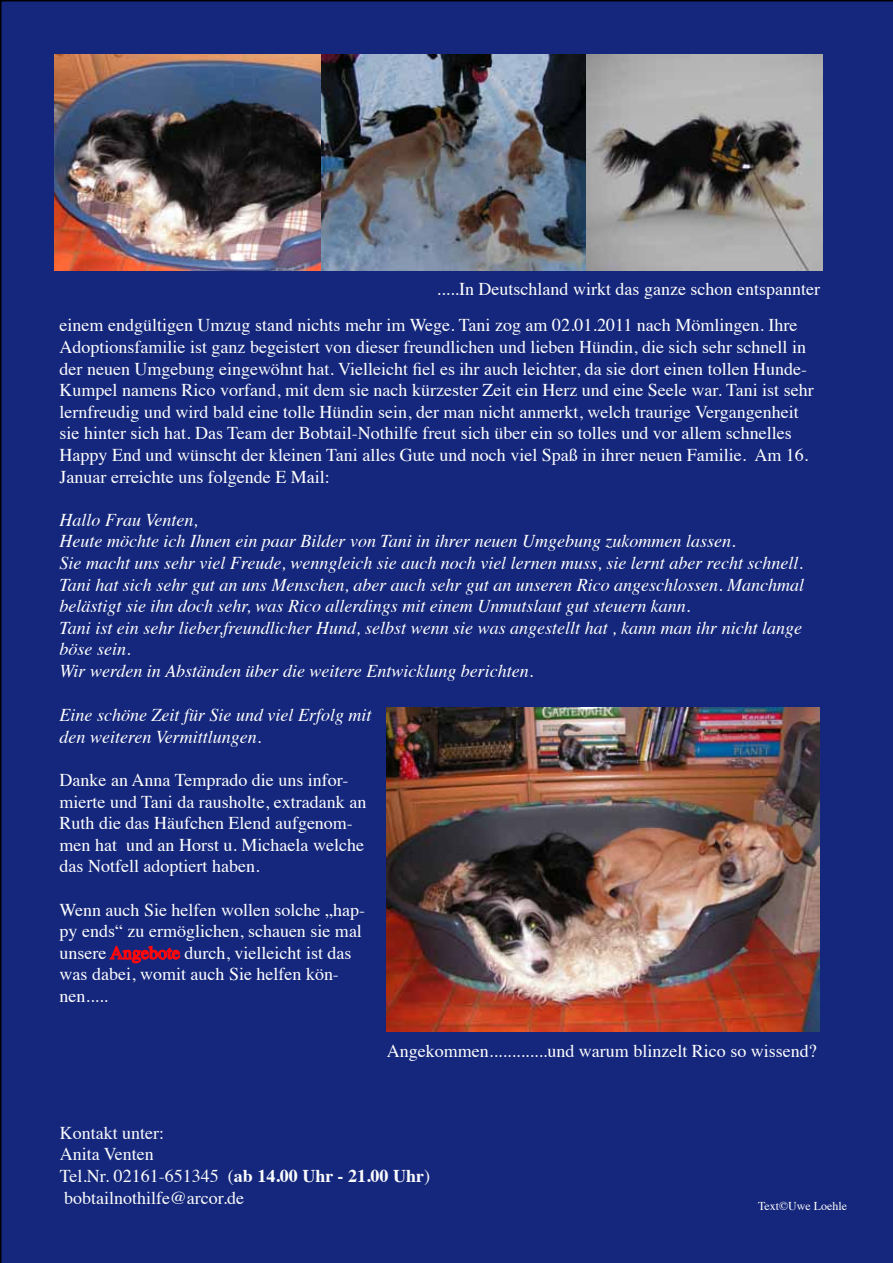
<style>
.page{position:relative;width:893px;height:1263px;background:#15277c}
.page>*{position:absolute;margin:0;border:0;box-sizing:border-box;transform-origin:0 0}
.t1{font:18px/21.6px "Times";color:#fff}
.t2{font:italic 18px/21.6px "Times";color:#fff}
.t3{font:18px/21.6px "Times";color:#fbfcfc}
.t4{font:12px "Times";color:#fefefe}
.s1{font-weight:700}
</style>
<div class="page">
<div style="left:60px;top:1125px;width:508px;height:90px;background:#15277c"></div>
<div style="left:539px;top:1182px;width:314px;height:33px;background:#15277c"></div>
<img style="left:54px;top:54px;width:267px;height:216px">
<img style="left:321px;top:54px;width:266px;height:216px">
<img style="left:587px;top:54px;width:236px;height:216px">
<img style="left:387px;top:708px;width:432px;height:324px">
<svg style="left:109px;top:942px;width:72px;height:22px;background:#641b54"></svg>
<p class="t1" style="left:436px;top:277px;width:385px">.....In Deutschland wirkt das ganze schon entspannter</p>
<p class="t1" style="left:60px;top:313px;width:756px">einem endgültigen Umzug stand nichts mehr im Wege. Tani zog am 02.01.2011 nach Mömlingen. Ihre Adoptionsfamilie ist ganz begeistert von dieser freundlichen und lieben Hündin, die sich sehr schnell in der neuen Umgebung eingewöhnt hat. Vielleicht fiel es ihr auch leichter, da sie dort einen tollen Hunde-Kumpel namens Rico vorfand, mit dem sie nach kürzester Zeit ein Herz und eine Seele war. Tani ist sehr lernfreudig und wird bald eine tolle Hündin sein, der man nicht anmerkt, welch traurige Vergangenheit sie hinter sich hat. Das Team der Bobtail-Nothilfe freut sich über ein so tolles und vor allem schnelles Happy End und wünscht der kleinen Tani alles Gute und noch viel Spaß in ihrer neuen Familie. Am 16.<br>Januar erreichte uns folgende E Mail:</p>
<p class="t2" style="left:60px;top:508px;width:746px">Hallo Frau Venten,<br>Heute möchte ich Ihnen ein paar Bilder von Tani in ihrer neuen Umgebung zukommen lassen.<br>Sie macht uns sehr viel Freude, wenngleich sie auch noch viel lernen muss, sie lernt aber recht schnell.<br>Tani hat sich sehr gut an uns Menschen, aber auch sehr gut an unseren Rico angeschlossen. Manchmal belästigt sie ihn doch sehr, was Rico allerdings mit einem Unmutslaut gut steuern kann.<br>Tani ist ein sehr lieber,freundlicher Hund, selbst wenn sie was angestellt hat , kann man ihr nicht lange böse sein.<br>Wir werden in Abständen über die weitere Entwicklung berichten.</p>
<p class="t2" style="left:60px;top:703px;width:313px">Eine schöne Zeit für Sie und viel Erfolg mit den weiteren Vermittlungen.</p>
<p class="t1" style="left:60px;top:767px;width:308px">Danke an Anna Temprado die uns infor&shy;mierte und Tani da rausholte, extradank an Ruth die das Häufchen Elend aufgenom&shy;men hat und an Horst u. Michaela welche das Notfell adoptiert haben.</p>
<p class="t1" style="left:60px;top:897px;width:307px">Wenn auch Sie helfen wollen solche „hap&shy;py ends“ zu ermöglichen, schauen sie mal unsere</p>
<p class="t1" style="left:60px;top:940px;width:293px;text-indent:125px">durch, vielleicht ist das was dabei, womit auch Sie helfen kön&shy;nen.....</p>
<p class="t1" style="left:387px;top:1039px;width:431px">Angekommen.............und warum blinzelt Rico so wissend?</p>
<p class="t3" style="left:60px;top:1120px;width:372px">Kontakt unter:<br>Anita Venten<br>Tel.Nr. 02161-651345 (<span class="s1">ab 14.00 Uhr - 21.00 Uhr</span>) bobtailnothilfe@arcor.de</p>
<p class="t4" style="left:758px;top:1195px;width:91px">Text©Uwe Loehle</p>
</div>
